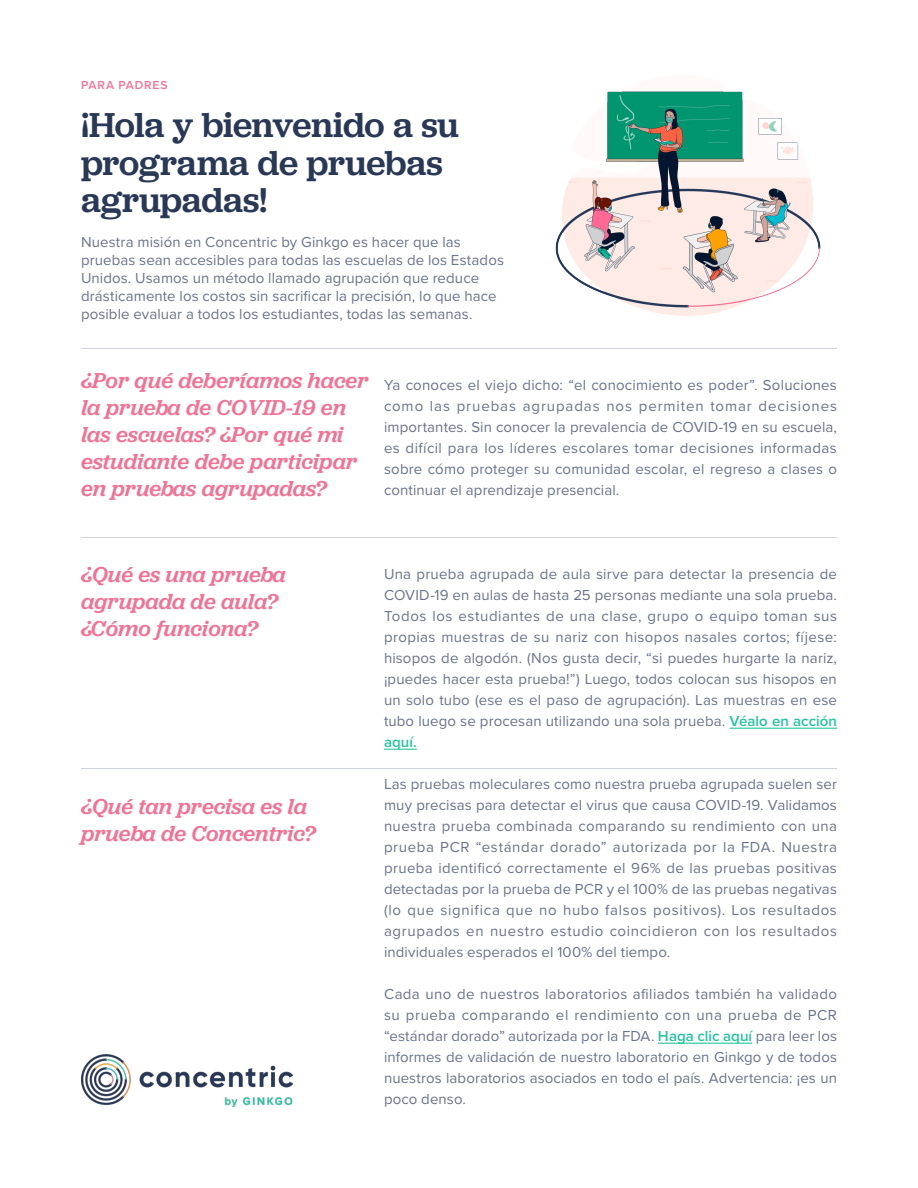
<style>
.page{position:relative;width:918px;height:1188px;background:#fff}
.page>*{position:absolute;margin:0;border:0;box-sizing:border-box;transform-origin:0 0}
.t1{font:500 36px/37.5px "Jubilat";letter-spacing:-.01em;color:#293856}
.t2{font:italic 500 22.5px/27px "Jubilat";color:#f27294}
.Body_Indented{font:15px/21px "Proxima Nova";letter-spacing:.005em;color:#697489;text-align:justify}
.t3{font:600 12px "Proxima Nova";letter-spacing:.07em;color:#f37294}
.s1{font-weight:600;color:#23c59f}
</style>
<div class="page">
<img style="left:81px;top:1054px;width:211px;height:53px">
<hr style="left:729px;top:728px;width:108px;height:1px;background:#23c59f">
<hr style="left:384px;top:749px;width:33px;height:1px;background:#23c59f">
<hr style="left:658px;top:1043px;width:94px;height:1px;background:#23c59f">
<hr style="left:81px;top:348px;width:756px;height:1px;background:#949cab">
<hr style="left:81px;top:537px;width:756px;height:1px;background:#949cab">
<hr style="left:81px;top:768px;width:756px;height:1px;background:#949cab">
<img style="left:555px;top:91px;width:266px;height:225px">
<p class="t3" style="left:81px;top:76px;width:88px">PARA PADRES</p>
<p class="t1" style="left:81px;top:105px;width:379px">¡Hola y bienvenido a su programa de pruebas agrupadas!</p>
<p class="Body_Indented" style="left:81px;top:233px;width:424px;line-height:18px;text-align:left">Nuestra misión en Concentric by Ginkgo es hacer que las pruebas sean accesibles para todas las escuelas de los Estados Unidos. Usamos un método llamado agrupación que reduce drásticamente los costos sin sacrificar la precisión, lo que hace posible evaluar a todos los estudiantes, todas las semanas.</p>
<p class="t2" style="left:81px;top:366px;width:289px">¿Por qué deberíamos hacer la prueba de COVID-19 en las escuelas? ¿Por qué mi estudiante debe participar en pruebas agrupadas?</p>
<p class="Body_Indented" style="left:384px;top:374px;width:455px">Ya conoces el viejo dicho: “el conocimiento es poder”. Soluciones como las pruebas agrupadas nos permiten tomar decisiones importantes. Sin conocer la prevalencia de COVID-19 en su escuela, es difícil para los líderes escolares tomar decisiones informadas sobre cómo proteger su comunidad escolar, el regreso a clases o continuar el aprendizaje presencial.</p>
<p class="t2" style="left:81px;top:560px;width:206px">¿Qué es una prueba agrupada de aula? ¿Cómo funciona?</p>
<p class="t2" style="left:81px;top:793px;width:236px">¿Qué tan precisa es la prueba de Concentric?</p>
<p class="Body_Indented" style="left:384px;top:563px;width:455px">Una prueba agrupada de aula sirve para detectar la presencia de COVID-19 en aulas de hasta 25 personas mediante una sola prueba.<br>Todos los estudiantes de una clase, grupo o equipo toman sus propias muestras de su nariz con hisopos nasales cortos; fíjese: hisopos de algodón. (Nos gusta decir, “si puedes hurgarte la nariz, ¡puedes hacer esta prueba!”) Luego, todos colocan sus hisopos en un solo tubo (ese es el paso de agrupación). Las muestras en ese tubo luego se procesan utilizando una sola prueba. <span class="s1">Véalo en acción aquí.</span></p>
<p class="Body_Indented" style="left:384px;top:773px;width:455px">Las pruebas moleculares como nuestra prueba agrupada suelen ser muy precisas para detectar el virus que causa COVID-19. Validamos nuestra prueba combinada comparando su rendimiento con una prueba PCR “estándar dorado” autorizada por la FDA. Nuestra prueba identificó correctamente el 96% de las pruebas positivas detectadas por la prueba de PCR y el 100% de las pruebas negativas (lo que significa que no hubo falsos positivos). Los resultados agrupados en nuestro estudio coincidieron con los resultados individuales esperados el 100% del tiempo.</p>
<p class="Body_Indented" style="left:384px;top:983px;width:455px">Cada uno de nuestros laboratorios afiliados también ha validado su prueba comparando el rendimiento con una prueba de PCR “estándar dorado” autorizada por la FDA. <span class="s1">Haga clic aquí</span> para leer los informes de validación de nuestro laboratorio en Ginkgo y de todos nuestros laboratorios asociados en todo el país. Advertencia: ¡es un poco denso.</p>
</div>
